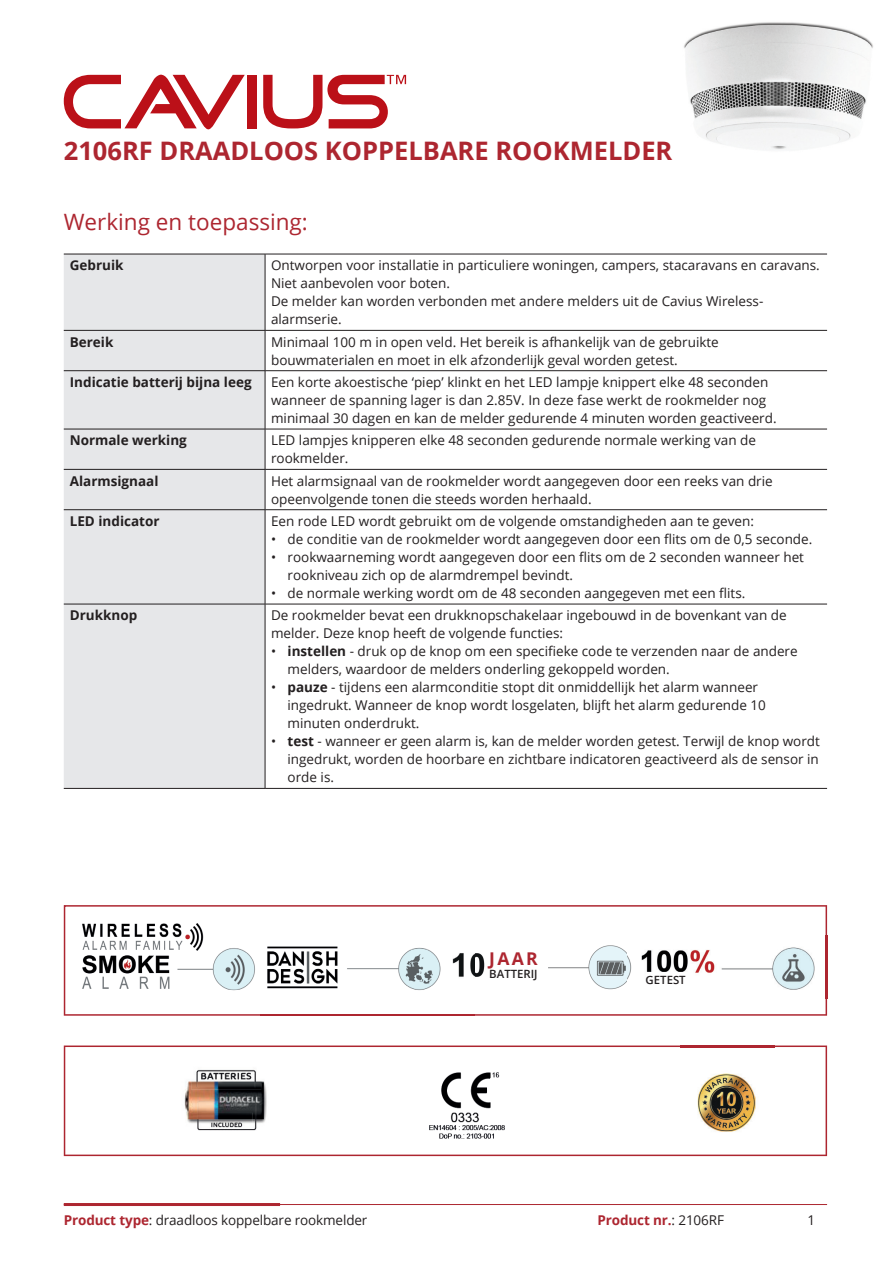
<style>
.page{position:relative;width:893px;height:1263px;background:#fff}
.page>*{position:absolute;margin:0;border:0;box-sizing:border-box;transform-origin:0 0}
.t1{font:700 25.5px "Open Sans";color:#ad2630}
.t2{font:22.5px "Open Sans";color:#ad2630}
.t3{font:700 17.55px "Open Sans";color:#ad2630}
.t4{font:13.5px/18px "Open Sans";color:#231f20}
.t5{font:700 13.5px "Open Sans";color:#231f20}
.t6{font:700 13.5px "Open Sans";letter-spacing:-.01em;color:#ad2630}
.t7{font:600 11.4px "Open Sans";color:#231f20}
.s1{font-weight:700}
.s2{font-weight:700;color:#ad2630}
.s3{font-weight:400;color:#231f20}
</style>
<div class="page">
<img style="left:684px;top:22px;width:189px;height:128px">
<svg style="left:64px;top:1045px;width:763px;height:111px"></svg>
<svg style="left:64px;top:905px;width:763px;height:111px"></svg>
<img style="left:139px;top:1055px;width:165px;height:92px">
<img style="left:401px;top:1055px;width:132px;height:92px">
<img style="left:261px;top:935px;width:214px;height:79px">
<img style="left:261px;top:1014px;width:214px;height:2px">
<img style="left:76px;top:914px;width:183px;height:84px">
<img style="left:628px;top:935px;width:200px;height:63px">
<img style="left:826px;top:935px;width:1px;height:63px">
<div style="left:646px;top:973px;width:46px;height:14px;background:#fff"></div>
<hr style="left:64px;top:1204px;width:763px;height:1px;background:#ad2630">
<hr style="left:64px;top:1203px;width:216px;height:3px;background:#ad2630">
<svg style="left:64px;top:75px;width:181px;height:54px"></svg>
<div style="left:248px;top:75px;width:9px;height:53px;background:#bb1018"></div>
<svg style="left:263px;top:75px;width:143px;height:53px"></svg>
<div style="left:64px;top:255px;width:201px;height:533px;background:#e6e7e9"></div>
<hr style="left:64px;top:254px;width:201px;height:1px;background:#231f20">
<hr style="left:265px;top:254px;width:562px;height:1px;background:#231f20">
<hr style="left:265px;top:254px;width:1px;height:76px;background:#231f20">
<hr style="left:64px;top:330px;width:201px;height:1px;background:#231f20">
<hr style="left:265px;top:330px;width:562px;height:1px;background:#231f20">
<hr style="left:265px;top:331px;width:1px;height:39px;background:#231f20">
<hr style="left:64px;top:370px;width:201px;height:1px;background:#231f20">
<hr style="left:265px;top:370px;width:562px;height:1px;background:#231f20">
<hr style="left:265px;top:371px;width:1px;height:58px;background:#231f20">
<hr style="left:64px;top:429px;width:201px;height:1px;background:#231f20">
<hr style="left:265px;top:429px;width:562px;height:1px;background:#231f20">
<hr style="left:265px;top:429px;width:1px;height:40px;background:#231f20">
<hr style="left:64px;top:469px;width:201px;height:1px;background:#231f20">
<hr style="left:265px;top:469px;width:562px;height:1px;background:#231f20">
<hr style="left:265px;top:470px;width:1px;height:39px;background:#231f20">
<hr style="left:64px;top:509px;width:201px;height:1px;background:#231f20">
<hr style="left:265px;top:509px;width:562px;height:1px;background:#231f20">
<hr style="left:265px;top:510px;width:1px;height:94px;background:#231f20">
<hr style="left:64px;top:604px;width:201px;height:1px;background:#231f20">
<hr style="left:265px;top:604px;width:562px;height:1px;background:#231f20">
<hr style="left:265px;top:604px;width:1px;height:184px;background:#231f20">
<hr style="left:64px;top:788px;width:201px;height:1px;background:#231f20">
<hr style="left:265px;top:788px;width:562px;height:1px;background:#231f20">
<img style="left:444px;top:939px;width:196px;height:59px">
<div style="left:487px;top:950px;width:57px;height:32px;background:#fff"></div>
<img style="left:680px;top:1045px;width:94px;height:88px">
<h1 class="t1" style="left:64px;top:133px;width:610px">2106RF DRAADLOOS KOPPELBARE ROOKMELDER</h1>
<h2 class="t2" style="left:64px;top:206px;width:246px">Werking en toepassing:</h2>
<p class="t5" style="left:70px;top:256px;width:55px">Gebruik</p>
<p class="t4" style="left:271px;top:256px;width:550px">Ontworpen voor installatie in particuliere woningen, campers, stacaravans en caravans.<br>Niet aanbevolen voor boten.<br>De melder kan worden verbonden met andere melders uit de Cavius Wireless&shy;alarmserie.</p>
<p class="t5" style="left:70px;top:332px;width:45px">Bereik</p>
<p class="t4" style="left:271px;top:332px;width:449px">Minimaal 100 m in open veld. Het bereik is afhankelijk van de gebruikte bouwmaterialen en moet in elk afzonderlijk geval worden getest.</p>
<p class="t5" style="left:70px;top:373px;width:183px">Indicatie batterij bijna leeg</p>
<p class="t4" style="left:271px;top:373px;width:507px">Een korte akoestische ‘piep’ klinkt en het LED lampje knippert elke 48 seconden wanneer de spanning lager is dan 2.85V. In deze fase werkt de rookmelder nog minimaal 30 dagen en kan de melder gedurende 4 minuten worden geactiveerd.</p>
<p class="t5" style="left:70px;top:431px;width:119px">Normale werking</p>
<p class="t4" style="left:271px;top:431px;width:486px">LED lampjes knipperen elke 48 seconden gedurende normale werking van de rookmelder.</p>
<p class="t5" style="left:70px;top:471px;width:90px">Alarmsignaal</p>
<p class="t4" style="left:271px;top:471px;width:503px">Het alarmsignaal van de rookmelder wordt aangegeven door een reeks van drie opeenvolgende tonen die steeds worden herhaald.</p>
<p class="t5" style="left:70px;top:512px;width:91px">LED indicator</p>
<p class="t4" style="left:271px;top:512px;width:484px">Een rode LED wordt gebruikt om de volgende omstandigheden aan te geven:</p>
<p class="t4" style="left:271px;top:530px;width:543px">• de conditie van de rookmelder wordt aangegeven door een flits om de 0,5 seconde.</p>
<p class="t4" style="left:288px;top:548px;width:518px;text-indent:-16px">• rookwaarneming wordt aangegeven door een flits om de 2 seconden wanneer het rookniveau zich op de alarmdrempel bevindt.</p>
<p class="t4" style="left:271px;top:584px;width:476px">• de normale werking wordt om de 48 seconden aangegeven met een flits.</p>
<p class="t5" style="left:70px;top:606px;width:69px">Drukknop</p>
<p class="t4" style="left:271px;top:606px;width:517px">De rookmelder bevat een drukknopschakelaar ingebouwd in de bovenkant van de melder. Deze knop heeft de volgende functies:</p>
<p class="t4" style="left:288px;top:642px;width:512px;text-indent:-16px">• <span class="s1">instellen</span> - druk op de knop om een specifieke code te verzenden naar de andere melders, waardoor de melders onderling gekoppeld worden.</p>
<p class="t4" style="left:288px;top:678px;width:480px;text-indent:-16px">• <span class="s1">pauze</span> - tijdens een alarmconditie stopt dit onmiddellijk het alarm wanneer ingedrukt. Wanneer de knop wordt losgelaten, blijft het alarm gedurende 10 minuten onderdrukt.</p>
<p class="t4" style="left:288px;top:732px;width:534px;text-align:justify;text-indent:-16px">• <span class="s1">test</span> - wanneer er geen alarm is, kan de melder worden getest. Terwijl de knop wordt ingedrukt, worden de hoorbare en zichtbare indicatoren geactiveerd als de sensor in orde is.</p>
<p class="t3" style="left:489px;top:946px;width:50px">JAAR</p>
<p class="t7" style="left:489px;top:966px;width:50px">BATTERIJ</p>
<p class="t7" style="left:646px;top:972px;width:42px">GETEST</p>
<p class="t4" style="left:64px;top:1211px;width:305px"><span class="s2">Product type</span>: draadloos koppelbare rookmelder</p>
<p class="t6" style="left:598px;top:1210px;width:128px">Product nr.<span class="s3">: 2106RF</span></p>
<p class="t4" style="left:808px;top:1211px;width:9px">1</p>
</div>
